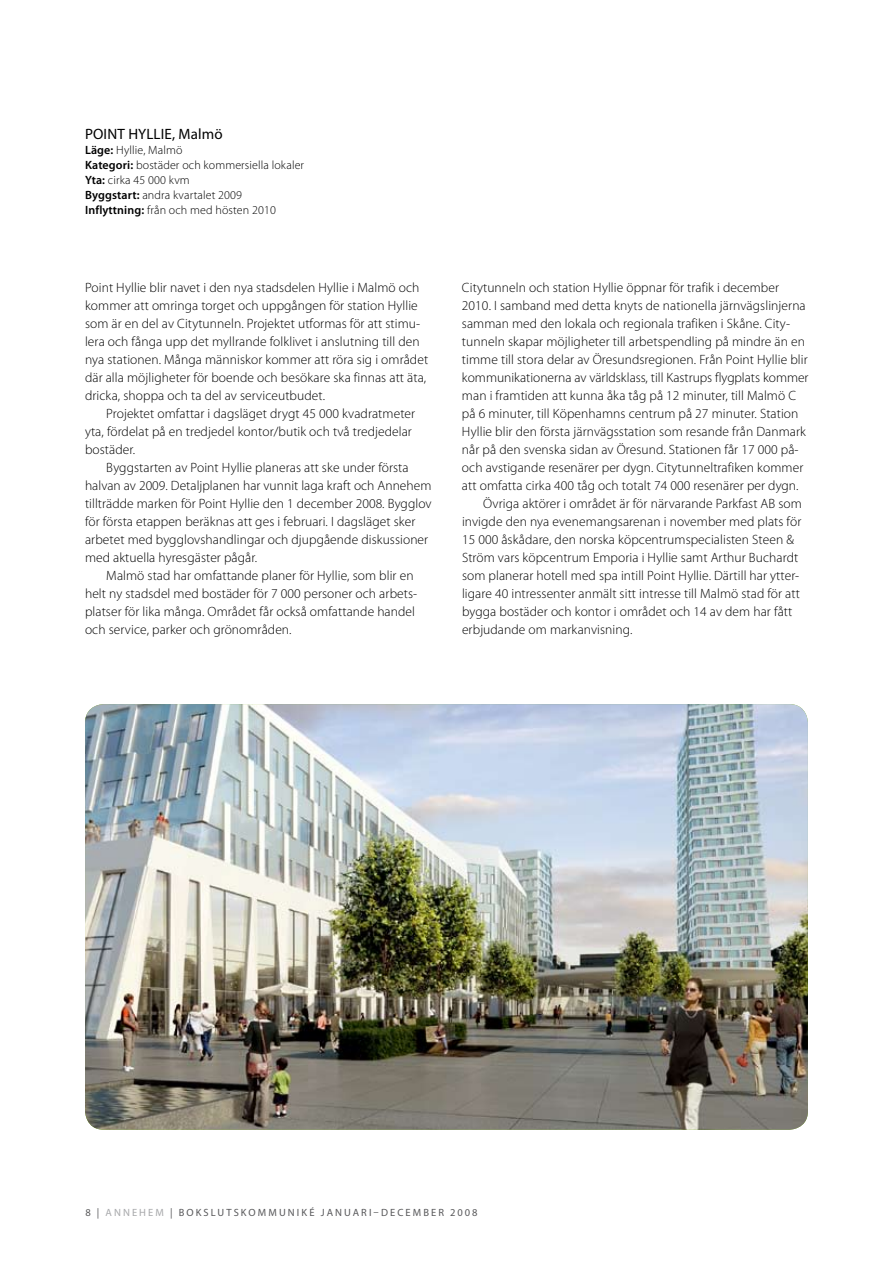
<style>
.page{position:relative;width:893px;height:1263px;background:#fff}
.page>*{position:absolute;margin:0;border:0;box-sizing:border-box;transform-origin:0 0}
.t1{font:15px "Myriad Pro";color:#000}
.t2{font:300 13.5px/18px "Myriad Pro";letter-spacing:.005em;color:#000}
.t3{font:300 12px/15px "Myriad Pro";letter-spacing:.01em;color:#000}
.t4{font:10.5px "Myriad Pro";letter-spacing:.2em;color:#58585a}
.s1{font-weight:600}
.s2{color:#a7a8aa}
</style>
<div class="page">
<img style="left:85px;top:704px;width:723px;height:426px">
<p class="t1" style="left:85px;top:125px;width:17px">POINT</p>
<p class="t1" style="left:128px;top:125px;width:25px">HYLLIE</p>
<p class="t1" style="left:172px;top:125px;width:52px">, MALMÖ</p>
<p class="t3" style="left:85px;top:143px;width:221px"><span class="s1">Läge:</span> Hyllie, Malmö<br><span class="s1">Kategori:</span> bostäder och kommersiella lokaler<br><span class="s1">Yta:</span> cirka 45 000 kvm<br><span class="s1">Byggstart:</span> andra kvartalet 2009<br><span class="s1">Inflyttning:</span> från och med hösten 2010</p>
<p class="t2" style="left:85px;top:278px;width:345px">Point Hyllie blir navet i den nya stadsdelen Hyllie i Malmö och kommer att omringa torget och uppgången för station Hyllie som är en del av Citytunneln. Projektet utformas för att stimu&shy;lera och fånga upp det myllrande folklivet i anslutning till den nya stationen. Många människor kommer att röra sig i området där alla möjligheter för boende och besökare ska finnas att äta, dricka, shoppa och ta del av serviceutbudet.</p>
<p class="t2" style="left:85px;top:404px;width:348px;text-indent:21px">Projektet omfattar i dagsläget drygt 45 000 kvadratmeter yta, fördelat på en tredjedel kontor/butik och två tredjedelar bostäder.<br>Byggstarten av Point Hyllie planeras att ske under första halvan av 2009. Detaljplanen har vunnit laga kraft och Annehem tillträdde marken för Point Hyllie den 1 december 2008. Bygglov för första etappen beräknas att ges i februari. I dagsläget sker arbetet med bygglovshandlingar och djupgående diskussioner med aktuella hyresgäster pågår.<br>Malmö stad har omfattande planer för Hyllie, som blir en helt ny stadsdel med bostäder för 7 000 personer och arbets&shy;platser för lika många. Området får också omfattande handel och service, parker och grönområden.</p>
<p class="t2" style="left:462px;top:278px;width:319px">Citytunneln och station Hyllie öppnar för trafik i december</p>
<p class="t2" style="left:462px;top:296px;width:345px">2010. I samband med detta knyts de nationella järnvägslinjerna</p>
<p class="t2" style="left:462px;top:314px;width:330px">samman med den lokala och regionala trafiken i Skåne. City-</p>
<p class="t2" style="left:462px;top:332px;width:344px">tunneln skapar möjligheter till arbetspendling på mindre än en</p>
<p class="t2" style="left:462px;top:350px;width:347px">timme till stora delar av Öresundsregionen. Från Point Hyllie blir</p>
<p class="t2" style="left:462px;top:368px;width:348px">kommunikationerna av världsklass, till Kastrups flygplats kommer</p>
<p class="t2" style="left:462px;top:386px;width:336px">man i framtiden att kunna åka tåg på 12 minuter, till Malmö C</p>
<p class="t2" style="left:462px;top:404px;width:338px">på 6 minuter, till Köpenhamns centrum på 27 minuter. Station</p>
<p class="t2" style="left:462px;top:422px;width:346px">Hyllie blir den första järnvägsstation som resande från Danmark</p>
<p class="t2" style="left:462px;top:440px;width:338px">når på den svenska sidan av Öresund. Stationen får 17 000 på-</p>
<p class="t2" style="left:462px;top:458px;width:343px">och avstigande resenärer per dygn. Citytunneltrafiken kommer</p>
<p class="t2" style="left:462px;top:476px;width:338px">att omfatta cirka 400 tåg och totalt 74 000 resenärer per dygn.</p>
<p class="t2" style="left:483px;top:494px;width:320px">Övriga aktörer i området är för närvarande Parkfast AB som</p>
<p class="t2" style="left:462px;top:512px;width:341px">invigde den nya evenemangsarenan i november med plats för</p>
<p class="t2" style="left:462px;top:530px;width:333px">15 000 åskådare, den norska köpcentrumspecialisten Steen &amp;</p>
<p class="t2" style="left:462px;top:548px;width:338px">Ström vars köpcentrum Emporia i Hyllie samt Arthur Buchardt</p>
<p class="t2" style="left:462px;top:566px;width:338px">som planerar hotell med spa intill Point Hyllie. Därtill har ytter-</p>
<p class="t2" style="left:462px;top:584px;width:339px">ligare 40 intressenter anmält sitt intresse till Malmö stad för att</p>
<p class="t2" style="left:462px;top:602px;width:332px">bygga bostäder och kontor i området och 14 av dem har fått</p>
<p class="t2" style="left:462px;top:620px;width:172px">erbjudande om markanvisning.</p>
<p class="t4" style="left:85px;top:1205px;width:393px">8 | <span class="s2">ANNEHEM</span> | BOKSLUTSKOMMUNIKÉ JANUARI–DECEMBER 2008</p>
</div>
